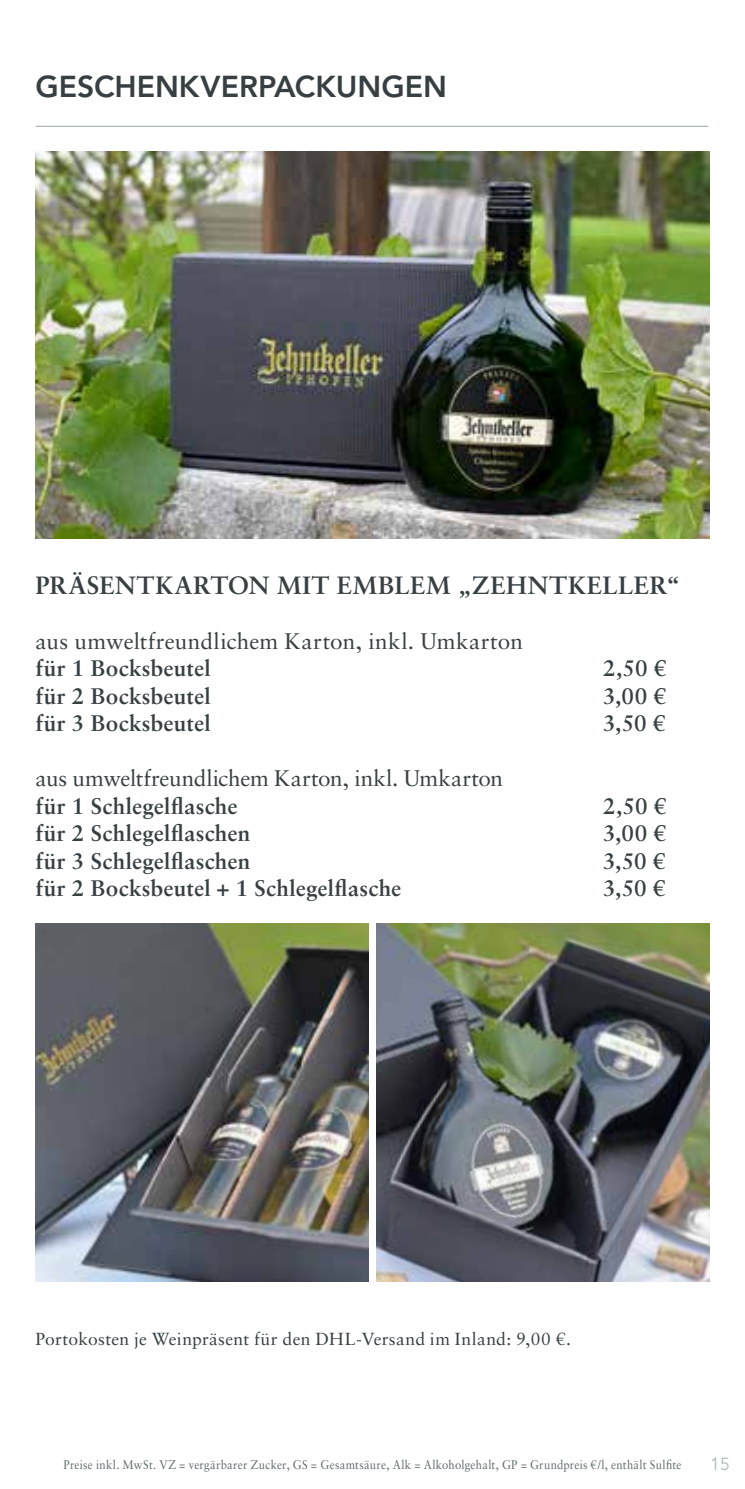
<style>
.page{position:relative;width:745px;height:1489px;background:#fff}
.page>*{position:absolute;margin:0;border:0;box-sizing:border-box;transform-origin:0 0}
.t1{font:800 30px "Avenir LT Std";color:#373f42}
.t2{font:700 25px "Sabon LT Std";letter-spacing:.015em;color:#373f42}
.t3{font:700 22.5px "Sabon LT Std";letter-spacing:.015em;color:#373f42}
.t4{font:22.5px "Sabon LT Std";letter-spacing:.005em;color:#373f42}
.t5{font:17.5px "Sabon LT Std";letter-spacing:.015em;color:#373f42}
.t6{font:17.5px "Avenir";color:#b0b8bc}
.t7{font:12.5px "Sabon LT Std";letter-spacing:.025em;color:#616a6e;scale:.9 1}
</style>
<div class="page">
<hr style="left:35px;top:126px;width:672px;height:1px;background:#b0b8bc">
<img style="left:35px;top:152px;width:674px;height:386px">
<img style="left:35px;top:923px;width:334px;height:358px">
<img style="left:376px;top:923px;width:333px;height:358px">
<h1 class="t1" style="left:35px;top:69px;width:413px">GESCHENKVERPACKUNGEN</h1>
<p class="t2" style="left:35px;top:569px;width:646px">PRÄSENTKARTON MIT EMBLEM „ZEHNTKELLER“</p>
<p class="t4" style="left:35px;top:627px;width:488px">aus umweltfreundlichem Karton, inkl. Umkarton</p>
<p class="t3" style="left:35px;top:654px;width:176px">für 1 Bocksbeutel</p>
<p class="t3" style="left:602px;top:654px;width:65px">2,50 €</p>
<p class="t3" style="left:35px;top:682px;width:176px">für 2 Bocksbeutel</p>
<p class="t3" style="left:602px;top:682px;width:64px">3,00 €</p>
<p class="t3" style="left:35px;top:709px;width:176px">für 3 Bocksbeutel</p>
<p class="t3" style="left:602px;top:709px;width:64px">3,50 €</p>
<p class="t4" style="left:35px;top:765px;width:469px">aus umweltfreundlichem Karton, inkl. Umkarton</p>
<p class="t3" style="left:35px;top:792px;width:203px">für 1 Schlegelflasche</p>
<p class="t3" style="left:602px;top:792px;width:65px">2,50 €</p>
<p class="t3" style="left:35px;top:819px;width:216px">für 2 Schlegelflaschen</p>
<p class="t3" style="left:602px;top:819px;width:64px">3,00 €</p>
<p class="t3" style="left:35px;top:847px;width:216px">für 3 Schlegelflaschen</p>
<p class="t3" style="left:602px;top:847px;width:64px">3,50 €</p>
<p class="t3" style="left:35px;top:874px;width:367px">für 2 Bocksbeutel + 1 Schlegelflasche</p>
<p class="t3" style="left:602px;top:874px;width:64px">3,50 €</p>
<p class="t5" style="left:35px;top:1327px;width:537px">Portokosten je Weinpräsent für den DHL-Versand im Inland: 9,00 €.</p>
<p class="t7" style="left:63px;top:1456px;width:687px">Preise inkl. MwSt. VZ = vergärbarer Zucker, GS = Gesamtsäure, Alk = Alkoholgehalt, GP = Grundpreis €/l, enthält Sulfite</p>
<p class="t6" style="left:709px;top:1453px;width:21px">15</p>
</div>
